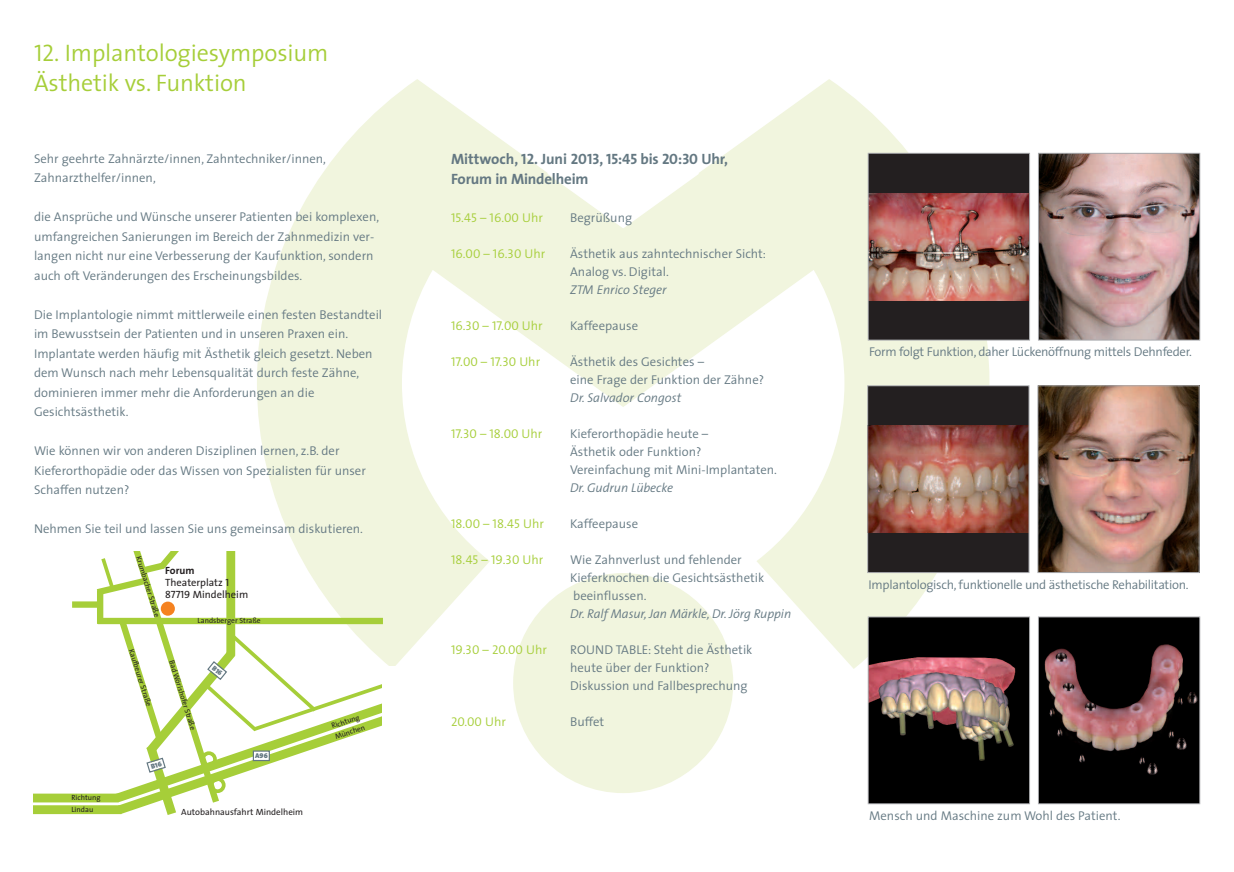
<style>
.page{position:relative;width:1234px;height:872px;background:#fff}
.page>*{position:absolute;margin:0;border:0;box-sizing:border-box;transform-origin:0 0}
.t1{font:300 24px/30px "The Sans";letter-spacing:-.005em;color:#a6ce39}
.t2{font:700 15px/19.5px "The Sans";letter-spacing:-.01em;color:#647882}
.t3{font:300 12.75px/19.5px "The Sans";color:#647882}
.t4{font:12.75px "The Sans Semi Light Caps";color:#a6ce39}
.t5{font:300 12.75px "The Sans";letter-spacing:-.02em;color:#647882}
.t6{font:italic 300 12.75px "The Sans";letter-spacing:-.005em;color:#647882}
.t7{font:10.5px/12px "The Sans";color:#231f20}
.t8{font:9px "The Sans";color:#231f20}
.t9{font:7.5px/11.2px "The Sans";color:#231f20}
.t10{font:7.05px "The Sans Black Caps";color:#647882}
.s1{font-family:"The Sans Semi Light Caps";font-weight:400}
.s2{font-weight:700}
.s3{font-family:"The Sans Caps"}
.s4{font-family:"The Sans Bold Caps";font-weight:400}
.s5{font-family:"The Sans";font-weight:300}
</style>
<div class="page">
<svg style="left:257px;top:79px;width:732px;height:590px"></svg>
<div style="left:513px;top:573px;width:220px;height:220px;background:#f1f5de;border-radius:50%"></div>
<div style="left:72px;top:601px;width:29px;height:7px;background:#a6ce39"></div>
<div style="left:33px;top:793px;width:85px;height:9px;background:#a6ce39"></div>
<div style="left:33px;top:805px;width:88px;height:9px;background:#a6ce39"></div>
<img style="left:869px;top:619px;width:158px;height:183px">
<div style="left:867px;top:617px;width:162px;height:187px;border:1px solid #a8a9ad"></div>
<img style="left:1039px;top:619px;width:158px;height:183px">
<div style="left:1037px;top:617px;width:162px;height:187px;border:1px solid #a8a9ad"></div>
<div style="left:868px;top:153px;width:161px;height:187px;background:#231f20"></div>
<img style="left:869px;top:193px;width:158px;height:107px">
<div style="left:867px;top:153px;width:162px;height:187px;border:1px solid #a8a9ad"></div>
<img style="left:1039px;top:155px;width:158px;height:183px">
<div style="left:1037px;top:153px;width:162px;height:187px;border:1px solid #a8a9ad"></div>
<div style="left:867px;top:386px;width:161px;height:186px;background:#231f20"></div>
<img style="left:869px;top:425px;width:157px;height:108px">
<div style="left:867px;top:385px;width:161px;height:188px;border:1px solid #a8a9ad"></div>
<img style="left:1039px;top:387px;width:157px;height:184px">
<div style="left:1037px;top:385px;width:161px;height:188px;border:1px solid #a8a9ad"></div>
<svg style="left:90px;top:517px;width:331px;height:298px"></svg>
<h1 class="t1" style="left:34px;top:37px;width:296px"><span class="s1">12.</span> Implantologiesymposium<br>Ästhetik vs. Funktion</h1>
<p class="t3" style="left:34px;top:148px;width:293px">Sehr geehrte Zahnärzte/innen, Zahntechniker/innen,<br>Zahnarzthelfer/innen,</p>
<p class="t3" style="left:34px;top:207px;width:346px">die Ansprüche und Wünsche unserer Patienten bei komplexen, umfangreichen Sanierungen im Bereich der Zahnmedizin ver&shy;langen nicht nur eine Verbesserung der Kaufunktion, sondern auch oft Veränderungen des Erscheinungsbildes.</p>
<p class="t3" style="left:34px;top:304px;width:349px">Die Implantologie nimmt mittlerweile einen festen Bestandteil im Bewusstsein der Patienten und in unseren Praxen ein.<br>Implantate werden häufig mit Ästhetik gleich gesetzt. Neben dem Wunsch nach mehr Lebensqualität durch feste Zähne, dominieren immer mehr die Anforderungen an die Gesichtsästhetik.</p>
<p class="t3" style="left:34px;top:441px;width:333px">Wie können wir von anderen Disziplinen lernen, z.B. der<br>Kieferorthopädie oder das Wissen von Spezialisten für unser<br>Schaffen nutzen?</p>
<p class="t3" style="left:34px;top:519px;width:330px">Nehmen Sie teil und lassen Sie uns gemeinsam diskutieren.</p>
<p class="t9" style="left:71px;top:792px;width:31px">Richtung<br>Lindau</p>
<p class="t9" style="left:144px;top:554px;width:65px;rotate:73deg">Krumbacher Straße</p>
<p class="t7" style="left:165px;top:563px;width:84px"><span class="s2">Forum<br></span>Theaterplatz <span class="s3">1<br>87719</span> Mindelheim</p>
<p class="t9" style="left:198px;top:615px;width:65px">Landsberger Straße</p>
<p class="t9" style="left:137px;top:647px;width:61px;rotate:73deg">Kaufbeurer Straße</p>
<p class="t9" style="left:177px;top:658px;width:74px;rotate:73deg">Bad Wörishofer Straße</p>
<p class="t10" style="left:255px;top:749px;width:14px">A96</p>
<p class="t8" style="left:181px;top:804px;width:123px">Autobahnausfahrt Mindelheim</p>
<p class="t9" style="left:330px;top:720px;width:32px;rotate:-19deg">Richtung<br>München</p>
<p class="t2" style="left:451px;top:149px;width:278px">Mittwoch, <span class="s4">12</span>. Juni <span class="s4">2013</span>, <span class="s4">15:45</span> bis <span class="s4">20:30</span> Uhr,<br>Forum in Mindelheim</p>
<p class="t4" style="left:451px;top:207px;width:93px">15.45 – 16.00 <span class="s5">Uhr</span></p>
<p class="t3" style="left:570px;top:208px;width:63px">Begrüßung</p>
<p class="t4" style="left:451px;top:243px;width:96px">16.00 – 16.30 <span class="s5">Uhr</span></p>
<p class="t3" style="left:570px;top:244px;width:197px;line-height:18px">Ästhetik aus zahntechnischer Sicht:<br>Analog vs. Digital.</p>
<p class="t6" style="left:570px;top:279px;width:98px">ZTM Enrico Steger</p>
<p class="t4" style="left:451px;top:315px;width:93px">16.30 – 17.00 <span class="s5">Uhr</span></p>
<p class="t3" style="left:570px;top:316px;width:69px">Kaffeepause</p>
<p class="t4" style="left:451px;top:351px;width:91px">17.00 – 17.30 <span class="s5">Uhr</span></p>
<p class="t3" style="left:570px;top:352px;width:195px;line-height:18px">Ästhetik des Gesichtes –<br>eine Frage der Funktion der Zähne?</p>
<p class="t6" style="left:570px;top:387px;width:113px">Dr. Salvador Congost</p>
<p class="t4" style="left:451px;top:423px;width:93px">17.30 – 18.00 <span class="s5">Uhr</span></p>
<p class="t3" style="left:570px;top:424px;width:208px;line-height:18px">Kieferorthopädie heute –<br>Ästhetik oder Funktion?<br>Vereinfachung mit Mini-Implantaten.</p>
<p class="t6" style="left:570px;top:477px;width:104px">Dr. Gudrun Lübecke</p>
<p class="t4" style="left:451px;top:513px;width:94px">18.00 – 18.45 <span class="s5">Uhr</span></p>
<p class="t3" style="left:570px;top:514px;width:69px">Kaffeepause</p>
<p class="t4" style="left:451px;top:549px;width:94px">18.45 – 19.30 <span class="s5">Uhr</span></p>
<p class="t3" style="left:570px;top:550px;width:195px;line-height:18px">Wie Zahnverlust und fehlender<br>Kieferknochen die Gesichtsästhetik beeinflussen.</p>
<p class="t6" style="left:570px;top:603px;width:222px">Dr. Ralf Masur, Jan Märkle, Dr. Jörg Ruppin</p>
<p class="t4" style="left:451px;top:639px;width:97px">19.30 – 20.00 <span class="s5">Uhr</span></p>
<p class="t3" style="left:570px;top:640px;width:184px;line-height:18px">ROUND TABLE: Steht die Ästhetik heute über der Funktion?<br>Diskussion und Fallbesprechung</p>
<p class="t4" style="left:451px;top:711px;width:56px">20.00 <span class="s5">Uhr</span></p>
<p class="t3" style="left:570px;top:712px;width:36px">Buffet</p>
<p class="t5" style="left:869px;top:341px;width:324px">Form folgt Funktion, daher Lückenöffnung mittels Dehnfeder.</p>
<p class="t5" style="left:868px;top:573px;width:321px">Implantologisch, funktionelle und ästhetische Rehabilitation.</p>
<p class="t3" style="left:869px;top:805px;width:253px">Mensch und Maschine zum Wohl des Patient.</p>
</div>
